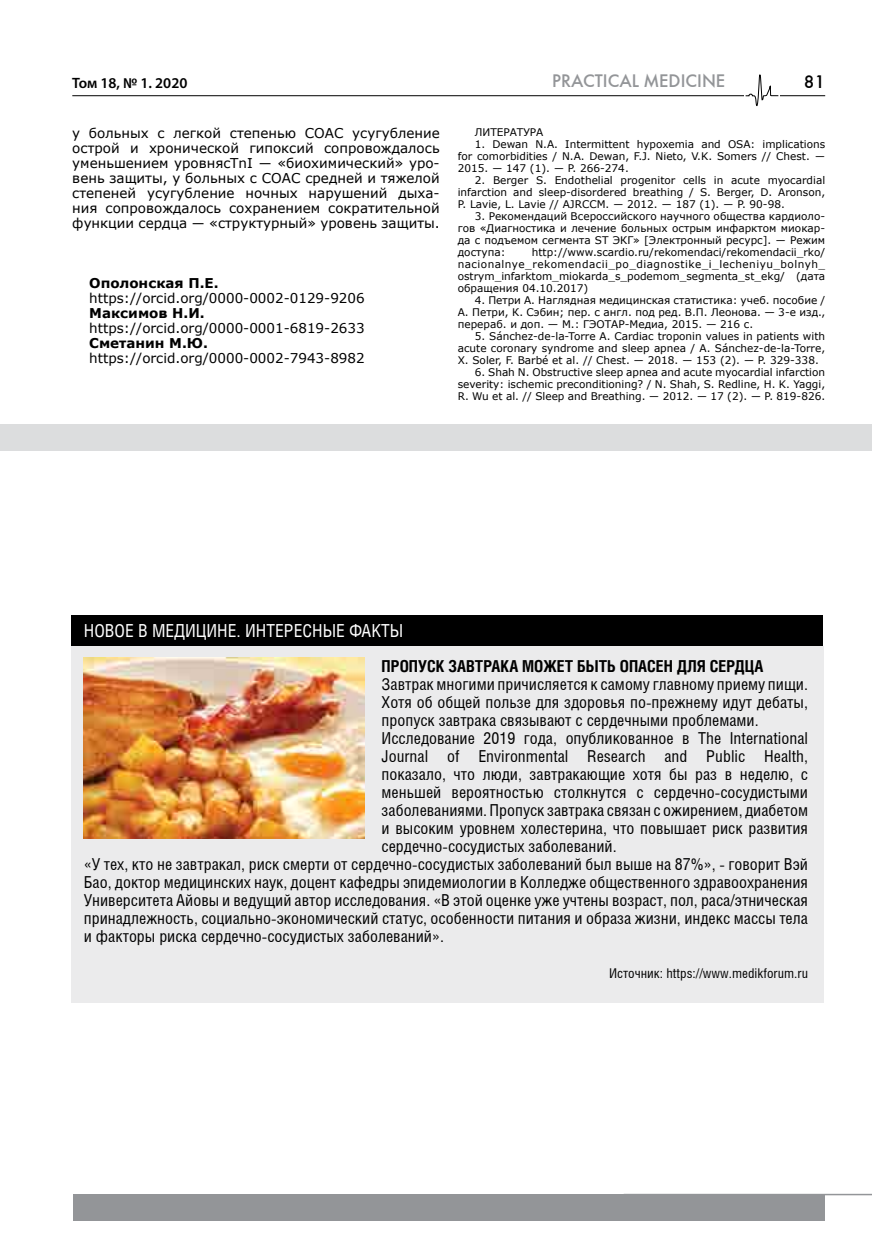
<style>
.page{position:relative;width:872px;height:1255px;background:#fff}
.page>*{position:absolute;margin:0;border:0;box-sizing:border-box;transform-origin:0 0}
.t1{font:18px "Helios Cond";color:#fff}
.t2{font:18px "Futuris C";color:#939598}
.t3{font:18px "Futuris C";color:#000}
.t4{font:16.5px "Helios Cond";color:#000}
.t5{font:700 16.5px "Helios Cond";color:#000}
.t6{font:600 15px "Myriad Pro";color:#000}
.t7{font:13.5px/15px "Verdana";color:#000;text-align:justify}
.t8{font:700 13.5px "Verdana";color:#000}
.t9{font:13.5px "Helios Cond";color:#000}
.t10{font:10.5px/12px "Verdana";color:#000;text-align:justify}
</style>
<div class="page">
<hr style="left:623px;top:1193px;width:249px;height:2px;background:#939598">
<hr style="left:72px;top:95px;width:753px;height:1px;background:#000">
<div style="left:744px;top:73px;width:35px;height:33px;background:#fff"></div>
<svg style="left:745px;top:74px;width:34px;height:32px"></svg>
<div style="left:74px;top:1193px;width:751px;height:27px;background:#939598"></div>
<div style="left:0;top:424px;width:872px;height:26px;background:#dcddde"></div>
<div style="left:71px;top:646px;width:753px;height:356px;background:#ebebec"></div>
<div style="left:71px;top:615px;width:752px;height:31px;background:#000"></div>
<img style="left:84px;top:657px;width:280px;height:181px">
<h3 class="t6" style="left:72px;top:73px;width:117px">Том 18, № 1. 2020</h3>
<h1 class="t2" style="left:552px;top:69px;width:175px">PRACTICAL MEDICINE</h1>
<h1 class="t3" style="left:804px;top:71px;width:23px">81</h1>
<p class="t7" style="left:72px;top:125px;width:369px">у больных с легкой степенью СОАС усугубление острой и хронической гипоксий сопровождалось уменьшением уровняcTnI ― «биохимический» уро&shy;вень защиты, у больных с СОАС средней и тяжелой степеней усугубление ночных нарушений дыха&shy;ния сопровождалось сохранением сократительной функции сердца ― «структурный» уровень защиты.</p>
<p class="t10" style="left:475px;top:126px;width:70px">ЛИТЕРАТУРА</p>
<p class="t10" style="left:458px;top:138px;width:369px;text-indent:17px">1. Dewan N.A. Intermittent hypoxemia and OSA: implications for comorbidities / N.A. Dewan, F.J. Nieto, V.K. Somers // Chest. ― 2015. ― 147 (1). ― P. 266-274.</p>
<p class="t10" style="left:458px;top:174px;width:369px;text-indent:17px">2. Berger S. Endothelial progenitor cells in acute myocardial infarction and sleep-disordered breathing / S. Berger, D. Aronson, P. Lavie, L. Lavie // AJRCCM. ― 2012. ― 187 (1). ― P. 90-98.</p>
<p class="t10" style="left:458px;top:210px;width:369px;text-indent:17px">3. Рекомендаций Всероссийского научного общества кардиоло&shy;гов «Диагностика и лечение больных острым инфарктом миокар&shy;да с подъемом сегмента ST ЭКГ» [Электронный ресурс]. ― Режим доступа:</p>
<p class="t10" style="left:458px;top:246px;width:369px;text-indent:74px">http://www.scardio.ru/rekomendaci/rekomendacii_rko/ nacionalnye_rekomendacii_po_diagnostike_i_lecheniyu_bolnyh_ ostrym_infarktom_miokarda_s_podemom_segmenta_st_ekg/ (дата обращения 04.10.2017)</p>
<p class="t10" style="left:458px;top:294px;width:369px;text-indent:17px">4. Петри А. Наглядная медицинская статистика: учеб. пособие / А. Петри, К. Сэбин; пер. с англ. под ред. В.П. Леонова. — 3-е изд., перераб. и доп. — М.: ГЭОТАР-Медиа, 2015. — 216 с.</p>
<p class="t10" style="left:458px;top:330px;width:369px;text-indent:17px">5. Sánchez-de-la-Torre A. Cardiac troponin values in patients with acute coronary syndrome and sleep apnea / A. Sánchez-de-la-Torre, X. Soler, F. Barbé et al. // Chest. ― 2018. ― 153 (2). ― P. 329-338.</p>
<p class="t10" style="left:458px;top:366px;width:369px;text-indent:17px">6. Shah N. Obstructive sleep apnea and acute myocardial infarction severity: ischemic preconditioning? / N. Shah, S. Redline, H. K. Yaggi, R. Wu et al. // Sleep and Breathing. ― 2012. ― 17 (2). ― P. 819-826.</p>
<p class="t8" style="left:89px;top:273px;width:131px">Ополонская П.Е.</p>
<p class="t7" style="left:89px;top:290px;width:277px">https://orcid.org/0000-0002-0129-9206</p>
<p class="t8" style="left:89px;top:303px;width:117px">Максимов Н.И.</p>
<p class="t7" style="left:89px;top:320px;width:277px">https://orcid.org/0000-0001-6819-2633</p>
<p class="t8" style="left:89px;top:333px;width:120px">Сметанин М.Ю.</p>
<p class="t7" style="left:89px;top:350px;width:277px">https://orcid.org/0000-0002-7943-8982</p>
<h1 class="t1" style="left:84px;top:620px;width:321px">НОВОЕ В МЕДИЦИНЕ. ИНТЕРЕСНЫЕ ФАКТЫ</h1>
<h2 class="t5" style="left:381px;top:656px;width:383px">ПРОПУСК ЗАВТРАКА МОЖЕТ БЫТЬ ОПАСЕН ДЛЯ СЕРДЦА</h2>
<h2 class="t4" style="left:381px;top:674px;width:428px">Завтрак многими причисляется к самому главному приему пищи.</h2>
<h2 class="t4" style="left:381px;top:692px;width:428px">Хотя об общей пользе для здоровья по-прежнему идут дебаты,</h2>
<h2 class="t4" style="left:381px;top:710px;width:378px">пропуск завтрака связывают с сердечными проблемами.</h2>
<h2 class="t4" style="left:381px;top:728px;width:428px">Исследование 2019 года, опубликованное в The International</h2>
<h2 class="t4" style="left:381px;top:746px;width:428px">Journal of Environmental Research and Public Health,</h2>
<h2 class="t4" style="left:381px;top:764px;width:428px">показало, что люди, завтракающие хотя бы раз в неделю, с</h2>
<h2 class="t4" style="left:381px;top:782px;width:428px">меньшей вероятностью столкнутся с сердечно-сосудистыми</h2>
<h2 class="t4" style="left:381px;top:800px;width:428px">заболеваниями. Пропуск завтрака связан с ожирением, диабетом</h2>
<h2 class="t4" style="left:381px;top:818px;width:428px">и высоким уровнем холестерина, что повышает риск развития</h2>
<h2 class="t4" style="left:381px;top:836px;width:236px">сердечно-сосудистых заболеваний.</h2>
<h2 class="t4" style="left:84px;top:854px;width:725px">«У тех, кто не завтракал, риск смерти от сердечно-сосудистых заболеваний был выше на 87%», - говорит Вэй</h2>
<h2 class="t4" style="left:84px;top:872px;width:725px">Бао, доктор медицинских наук, доцент кафедры эпидемиологии в Колледже общественного здравоохранения</h2>
<h2 class="t4" style="left:84px;top:890px;width:725px">Университета Айовы и ведущий автор исследования. «В этой оценке уже учтены возраст, пол, раса/этническая</h2>
<h2 class="t4" style="left:84px;top:908px;width:725px">принадлежность, социально-экономический статус, особенности питания и образа жизни, индекс массы тела</h2>
<h2 class="t4" style="left:84px;top:926px;width:362px">и факторы риска сердечно-сосудистых заболеваний».</h2>
<p class="t9" style="left:609px;top:965px;width:200px">Источник: https://www.medikforum.ru</p>
</div>
